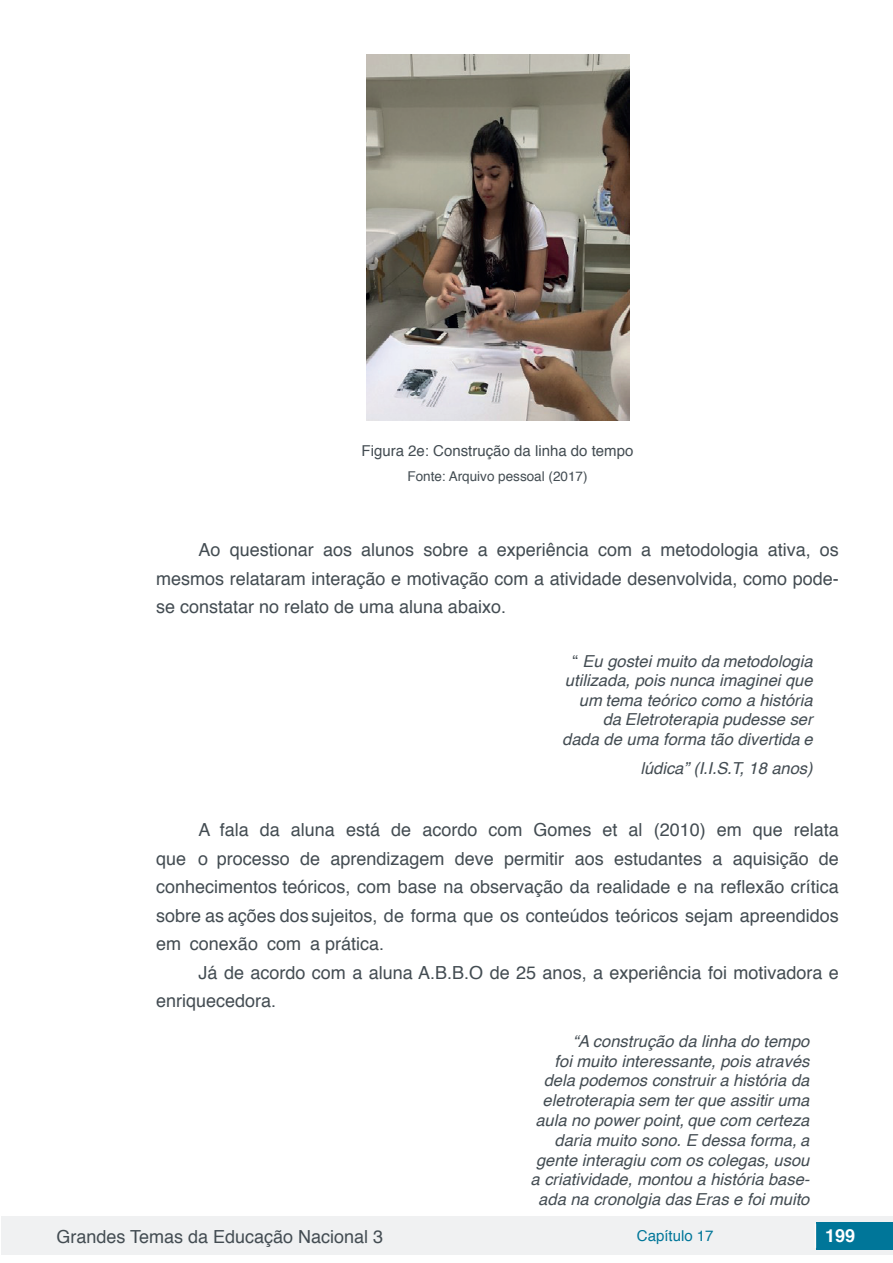
<style>
.page{position:relative;width:893px;height:1263px;background:#fff}
.page>*{position:absolute;margin:0;border:0;box-sizing:border-box;transform-origin:0 0}
.t1{font:18px/28.5px "Helvetica";color:#434c52;text-align:justify}
.t2{font:700 18px "Helvetica";color:#fff}
.t3{font:italic 16.5px/19.8px "Helvetica";color:#434c52;text-align:right}
.t4{font:15px "Helvetica";color:#434c52}
.t5{font:15px "Helvetica";color:#007699}
.t6{font:13.5px "Helvetica";color:#434c52}
.s1{font-style:normal}
</style>
<div class="page">
<div style="left:1px;top:1216px;width:891px;height:38px;background:#f0f1f2"></div>
<div style="left:816px;top:1222px;width:77px;height:27px;background:#007699"></div>
<svg style="left:815px;top:1224px;width:1px;height:24px"></svg>
<img style="left:366px;top:54px;width:263px;height:367px">
<p class="t4" style="left:362px;top:439px;width:273px">Figura 2e: Construção da linha do tempo</p>
<p class="t6" style="left:407px;top:466px;width:182px">Fonte: Arquivo pessoal (2017)</p>
<p class="t1" style="left:156px;top:536px;width:684px;text-indent:43px">Ao questionar aos alunos sobre a experiência com a metodologia ativa, os mesmos relataram interação e motivação com a atividade desenvolvida, como pode&shy;se constatar no relato de uma aluna abaixo.</p>
<p class="t3" style="left:562px;top:652px;width:252px"><span class="s1">“</span> Eu gostei muito da metodologia utilizada, pois nunca imaginei que um tema teórico como a história da Eletroterapia pudesse ser dada de uma forma tão divertida e</p>
<p class="t3" style="left:640px;top:758px;width:174px">lúdica” (I.I.S.T, 18 anos)</p>
<p class="t1" style="left:156px;top:816px;width:684px;text-indent:43px">A fala da aluna está de acordo com Gomes et al (2010) em que relata que o processo de aprendizagem deve permitir aos estudantes a aquisição de conhecimentos teóricos, com base na observação da realidade e na reflexão crítica sobre as ações dos sujeitos, de forma que os conteúdos teóricos sejam apreendidos em conexão com a prática.</p>
<p class="t1" style="left:156px;top:958px;width:684px;text-indent:43px">Já de acordo com a aluna A.B.B.O de 25 anos, a experiência foi motivadora e enriquecedora.</p>
<p class="t3" style="left:531px;top:1031px;width:281px">“A construção da linha do tempo<br>foi muito interessante, pois através dela podemos construir a história da eletroterapia sem ter que assitir uma aula no power point, que com certeza daria muito sono. E dessa forma, a gente interagiu com os colegas, usou a criatividade, montou a história base&shy;ada na cronolgia das Eras e foi muito</p>
<p class="t1" style="left:56px;top:1223px;width:328px">Grandes Temas da Educação Nacional 3</p>
<p class="t5" style="left:637px;top:1224px;width:78px">Capítulo 17</p>
<p class="t2" style="left:825px;top:1221px;width:32px">199</p>
</div>
